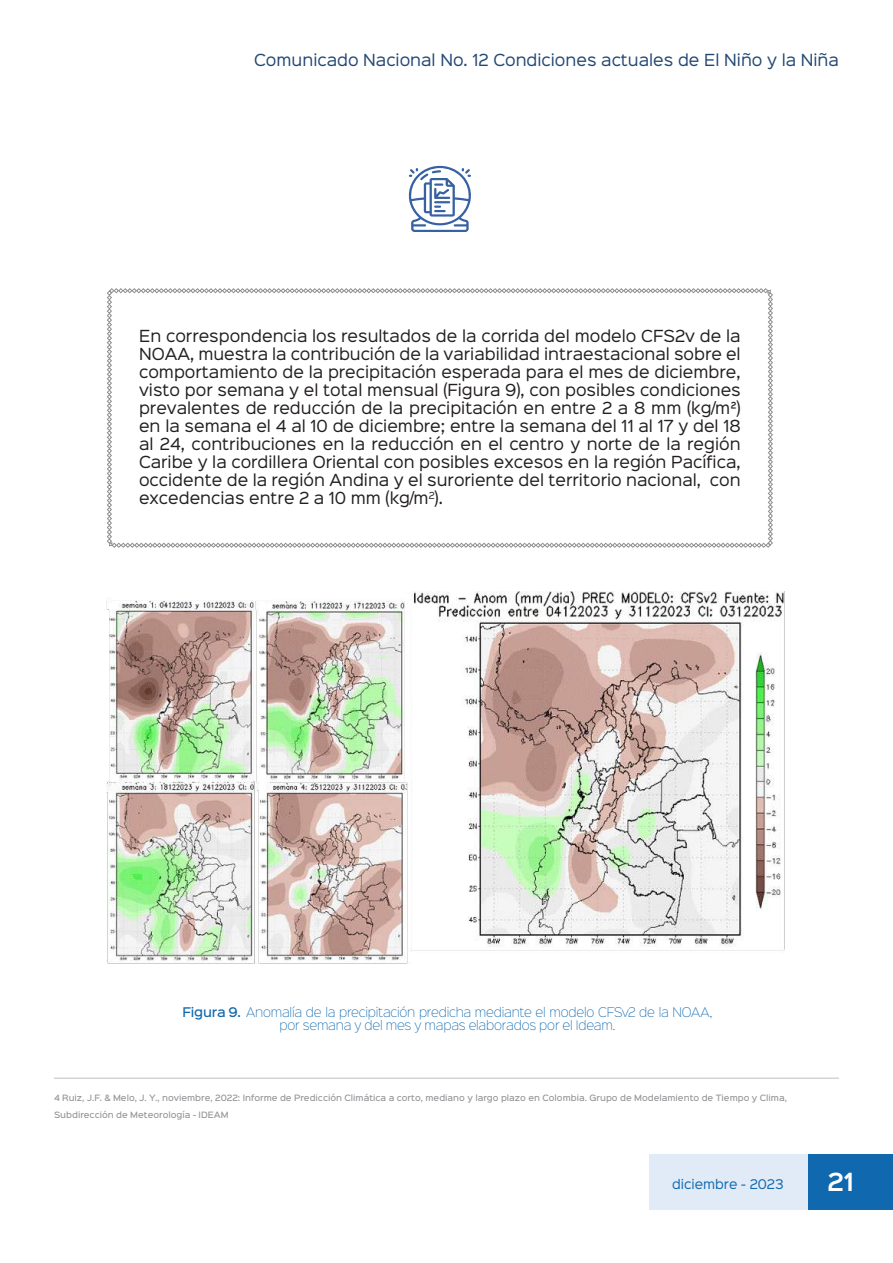
<style>
.page{position:relative;width:893px;height:1263px;background:#fff}
.page>*{position:absolute;margin:0;border:0;box-sizing:border-box;transform-origin:0 0}
.t1{font:600 22.5px "Sinkin Sans 600";color:#fff}
.t2{font:15px/18px "Sinkin Sans 400";color:#231f20;text-align:justify}
.t3{font:15px "Sinkin Sans 400";color:#234773}
.t4{font:12px/13.5px "Sinkin Sans 200 X Light";letter-spacing:-.02em;color:#1069af;text-align:center}
.t5{font:12px "Sinkin Sans 400";color:#1069af}
.t6{font:500 7.8px/16.2px "Sinkin Sans 500";color:#939598}
.s1{font-family:"Sinkin Sans 500";font-weight:500}
</style>
<div class="page">
<div style="left:649px;top:1154px;width:160px;height:56px;background:#e0ebf7"></div>
<div style="left:809px;top:1154px;width:84px;height:56px;background:#1069af"></div>
<img style="left:106px;top:591px;width:679px;height:372px">
<svg style="left:107px;top:288px;width:666px;height:260px"></svg>
<hr style="left:54px;top:1077px;width:785px;height:2px;background:#231f20">
<svg style="left:408px;top:165px;width:63px;height:67px"></svg>
<p class="t3" style="left:254px;top:47px;width:586px">Comunicado Nacional No. 12 Condiciones actuales de El Niño y la Niña</p>
<p class="t2" style="left:139px;top:326px;width:603px">En correspondencia los resultados de la corrida del modelo CFS2v de la NOAA, muestra la contribución de la variabilidad intraestacional sobre el comportamiento de la precipitación esperada para el mes de diciembre, visto por semana y el total mensual (Figura 9), con posibles condiciones prevalentes de reducción de la precipitación en entre 2 a 8 mm (kg/m²) en la semana el 4 al 10 de diciembre; entre la semana del 11 al 17 y del 18 al 24, contribuciones en la reducción en el centro y norte de la región Caribe y la cordillera Oriental con posibles excesos en la región Pacífica, occidente de la región Andina y el suroriente del territorio nacional, con excedencias entre 2 a 10 mm (kg/m<sup>2</sup>).</p>
<p class="t4" style="left:182px;top:1004px;width:532px"><span class="s1">Figura 9.</span> Anomalía de la precipitación predicha mediante el modelo CFSv2 de la NOAA, por semana y del mes y mapas elaborados por el Ideam.</p>
<p class="t6" style="left:54px;top:1089px;width:734px">4 Ruiz, J.F. &amp; Melo, J. Y., noviembre, 2022: Informe de Predicción Climática a corto, mediano y largo plazo en Colombia. Grupo de Modelamiento de Tiempo y Clima,<br>Subdirección de Meteorología - IDEAM</p>
<p class="t5" style="left:672px;top:1174px;width:113px">diciembre - 2023</p>
<h1 class="t1" style="left:827px;top:1162px;width:28px">21</h1>
</div>
